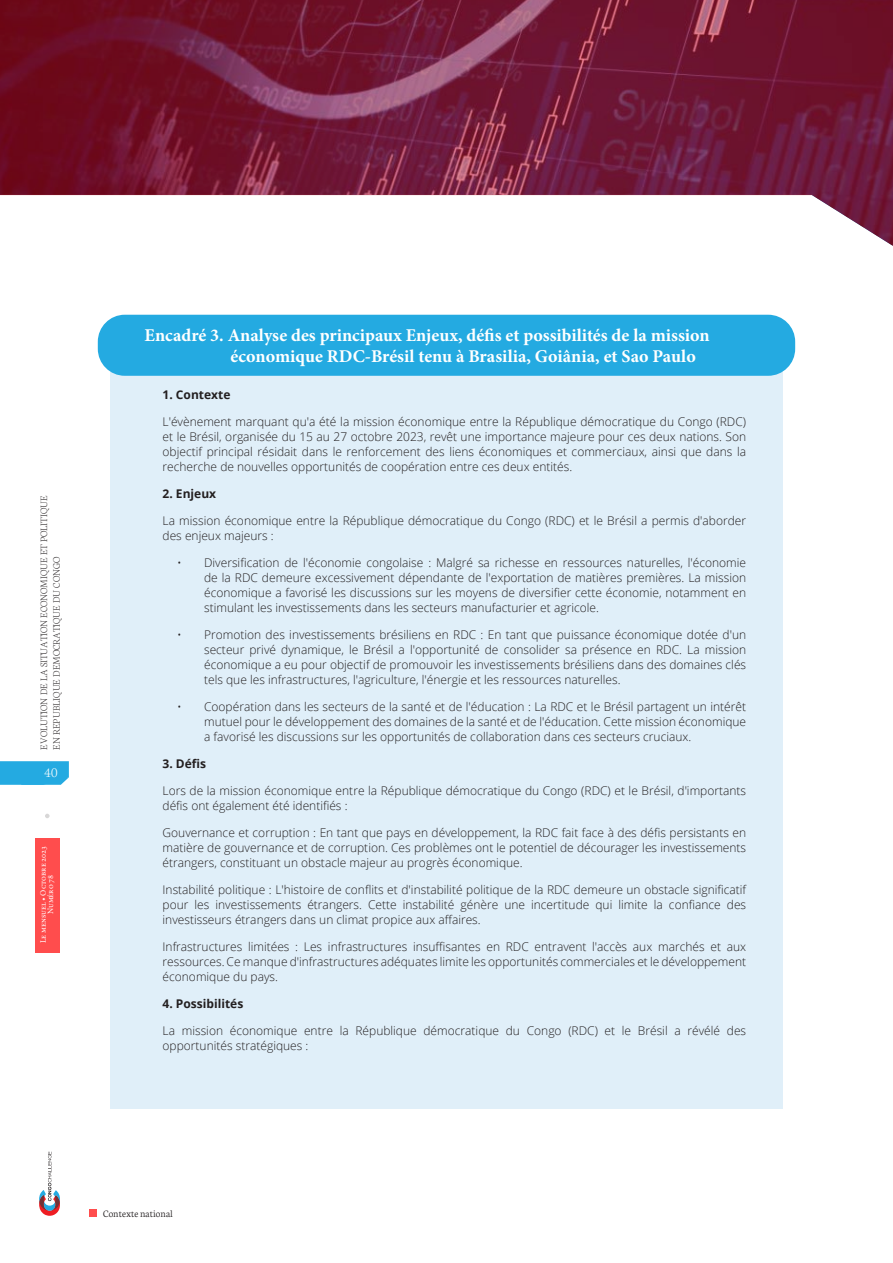
<style>
.page{position:relative;width:893px;height:1263px;background:#fff}
.page>*{position:absolute;margin:0;border:0;box-sizing:border-box;transform-origin:0 0}
.Titre_Encadrés{font:700 18px "Minion Pro";color:#fff}
.t1{font:200 15px "Neuton";color:#fff}
.Texte_Encadrés{font:300 12px/15px "Open Sans";color:#231f20;text-align:justify}
.Texte_Encadrés-2{font:700 12px "Open Sans";color:#231f20}
.t2{font:200 10.5px/12.6px "Neuton";color:#231f20}
.t3{font:300 10.5px "Neuton";color:#231f20}
.t4{font:8.25px/7.5px "Minion Pro";color:#fff;text-align:center}
.s1{font-family:"Neuton"}
</style>
<div class="page">
<svg style="left:0;top:0;width:893px;height:246px"></svg>
<div style="left:35px;top:838px;width:24px;height:115px;background:#ff4d4d"></div>
<svg style="left:45px;top:814px;width:5px;height:4px"></svg>
<svg style="left:0;top:761px;width:69px;height:24px;background:#2bace1"></svg>
<svg style="left:89px;top:1209px;width:8px;height:7px"></svg>
<svg style="left:39px;top:1152px;width:21px;height:64px"></svg>
<div style="left:110px;top:372px;width:673px;height:737px;background:#e0eff9"></div>
<div style="left:98px;top:315px;width:697px;height:61px;background:#24aae1;border-radius:27px"></div>
<p class="t2" style="left:38px;top:749px;width:255px;rotate:-90deg">EVOLUTION DE LA SITUATION ECONOMIQUE ET POLITIQUE<br>EN REPUBLIQUE DEMOCRATIQUE DU CONGO</p>
<p class="t1" style="left:44px;top:764px;width:15px">40</p>
<p class="t4" style="left:39px;top:943px;width:99px;rotate:-90deg">Le mensuel <span class="s1">◊</span> Octobre 2023<br>Numéro 78</p>
<p class="Titre_Encadrés" style="left:145px;top:322px;width:567px">Encadré 3. Analyse des principaux Enjeux, défis et possibilités de la mission</p>
<p class="Titre_Encadrés" style="left:230px;top:344px;width:467px">économique RDC-Brésil tenu à Brasilia, Goiânia, et Sao Paulo</p>
<p class="Texte_Encadrés-2" style="left:163px;top:386px;width:69px">1. Contexte</p>
<p class="Texte_Encadrés" style="left:163px;top:414px;width:585px">L'évènement marquant qu'a été la mission économique entre la République démocratique du Congo (RDC) et le Brésil, organisée du 15 au 27 octobre 2023, revêt une importance majeure pour ces deux nations. Son objectif principal résidait dans le renforcement des liens économiques et commerciaux, ainsi que dans la recherche de nouvelles opportunités de coopération entre ces deux entités.</p>
<p class="Texte_Encadrés-2" style="left:163px;top:485px;width:55px">2. Enjeux</p>
<p class="Texte_Encadrés" style="left:163px;top:513px;width:585px">La mission économique entre la République démocratique du Congo (RDC) et le Brésil a permis d'aborder des enjeux majeurs :</p>
<p class="Texte_Encadrés" style="left:204px;top:555px;width:544px;text-indent:-27px">• Diversification de l'économie congolaise : Malgré sa richesse en ressources naturelles, l'économie de la RDC demeure excessivement dépendante de l'exportation de matières premières. La mission économique a favorisé les discussions sur les moyens de diversifier cette économie, notamment en stimulant les investissements dans les secteurs manufacturier et agricole.</p>
<p class="Texte_Encadrés" style="left:204px;top:627px;width:544px;text-indent:-27px">• Promotion des investissements brésiliens en RDC : En tant que puissance économique dotée d'un secteur privé dynamique, le Brésil a l'opportunité de consolider sa présence en RDC. La mission économique a eu pour objectif de promouvoir les investissements brésiliens dans des domaines clés tels que les infrastructures, l'agriculture, l'énergie et les ressources naturelles.</p>
<p class="Texte_Encadrés" style="left:204px;top:699px;width:544px;text-indent:-27px">• Coopération dans les secteurs de la santé et de l'éducation : La RDC et le Brésil partagent un intérêt mutuel pour le développement des domaines de la santé et de l'éducation. Cette mission économique a favorisé les discussions sur les opportunités de collaboration dans ces secteurs cruciaux.</p>
<p class="Texte_Encadrés-2" style="left:163px;top:755px;width:45px">3. Défis</p>
<p class="Texte_Encadrés" style="left:163px;top:783px;width:585px">Lors de la mission économique entre la République démocratique du Congo (RDC) et le Brésil, d'importants défis ont également été identifiés :</p>
<p class="Texte_Encadrés" style="left:163px;top:825px;width:585px">Gouvernance et corruption : En tant que pays en développement, la RDC fait face à des défis persistants en matière de gouvernance et de corruption. Ces problèmes ont le potentiel de décourager les investissements étrangers, constituant un obstacle majeur au progrès économique.</p>
<p class="Texte_Encadrés" style="left:163px;top:882px;width:585px">Instabilité politique : L'histoire de conflits et d'instabilité politique de la RDC demeure un obstacle significatif pour les investissements étrangers. Cette instabilité génère une incertitude qui limite la confiance des investisseurs étrangers dans un climat propice aux affaires.</p>
<p class="Texte_Encadrés" style="left:163px;top:939px;width:585px">Infrastructures limitées : Les infrastructures insuffisantes en RDC entravent l'accès aux marchés et aux ressources. Ce manque d'infrastructures adéquates limite les opportunités commerciales et le développement économique du pays.</p>
<p class="Texte_Encadrés-2" style="left:163px;top:995px;width:82px">4. Possibilités</p>
<p class="Texte_Encadrés" style="left:163px;top:1023px;width:585px">La mission économique entre la République démocratique du Congo (RDC) et le Brésil a révélé des opportunités stratégiques :</p>
<p class="t3" style="left:103px;top:1208px;width:71px">Contexte national</p>
</div>
